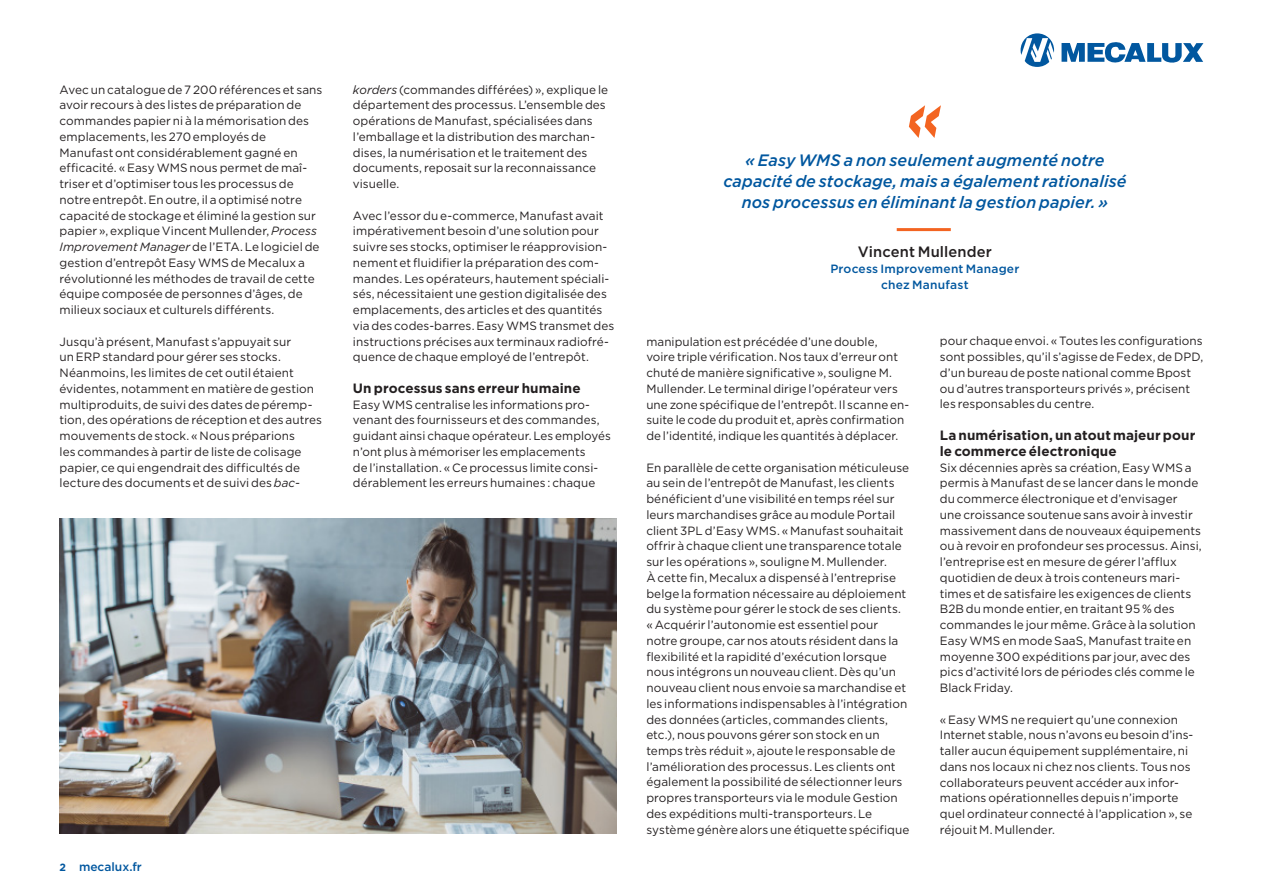
<style>
.page{position:relative;width:1263px;height:893px;background:#fff}
.page>*{position:absolute;margin:0;border:0;box-sizing:border-box;transform-origin:0 0}
.t1{font:italic 500 16.5px/21px "Gotham";letter-spacing:.005em;color:#01579f;text-align:center}
.t2{font:500 15px "Gotham";letter-spacing:.01em;color:#231f20}
.t3{font:700 13.5px/15.8px "Gotham";letter-spacing:.005em;color:#231f20}
.t4{font:12px/15.8px "Gotham";letter-spacing:.005em;color:#231f20}
.t5{font:500 12px/15.8px "Gotham";letter-spacing:.015em;color:#01579f;text-align:center}
.s1{font-style:italic}
.s2{font-weight:700;font-size:10.5px}
</style>
<div class="page">
<svg style="left:1020px;top:33px;width:34px;height:34px"></svg>
<svg style="left:1061px;top:42px;width:142px;height:21px"></svg>
<img style="left:60px;top:519px;width:556px;height:315px">
<hr style="left:897px;top:228px;width:54px;height:3px;background:#f36421">
<svg style="left:909px;top:105px;width:32px;height:33px"></svg>
<p class="t4" style="left:60px;top:81px;width:264px">Avec un catalogue de 7 200 références et sans avoir recours à des listes de préparation de commandes papier ni à la mémorisation des emplacements, les 270 employés de Manufast ont considérablement gagné en efficacité. « Easy WMS nous permet de maî&shy;triser et d’optimiser tous les processus de notre entrepôt. En outre, il a optimisé notre capacité de stockage et éliminé la gestion sur papier », explique Vincent Mullender, <span class="s1">Process Improvement Manager</span> de l’ETA. Le logiciel de gestion d’entrepôt Easy WMS de Mecalux a révolutionné les méthodes de travail de cette équipe composée de personnes d’âges, de milieux sociaux et culturels différents.</p>
<p class="t4" style="left:60px;top:333px;width:264px">Jusqu’à présent, Manufast s’appuyait sur<br>un ERP standard pour gérer ses stocks.<br>Néanmoins, les limites de cet outil étaient évidentes, notamment en matière de gestion multiproduits, de suivi des dates de péremp&shy;tion, des opérations de réception et des autres mouvements de stock. « Nous préparions<br>les commandes à partir de liste de colisage papier, ce qui engendrait des difficultés de lecture des documents et de suivi des <span class="s1">bac-</span></p>
<p class="t4" style="left:353px;top:81px;width:257px"><span class="s1">korders</span> (commandes différées) », explique le département des processus. L’ensemble des opérations de Manufast, spécialisées dans l’emballage et la distribution des marchan&shy;dises, la numérisation et le traitement des documents, reposait sur la reconnaissance visuelle.</p>
<p class="t4" style="left:353px;top:207px;width:263px">Avec l’essor du e-commerce, Manufast avait impérativement besoin d’une solution pour suivre ses stocks, optimiser le réapprovision&shy;nement et fluidifier la préparation des com&shy;mandes. Les opérateurs, hautement spéciali&shy;sés, nécessitaient une gestion digitalisée des emplacements, des articles et des quantités via des codes-barres. Easy WMS transmet des instructions précises aux terminaux radiofré&shy;quence de chaque employé de l’entrepôt.</p>
<p class="t3" style="left:353px;top:380px;width:229px">Un processus sans erreur humaine</p>
<p class="t4" style="left:353px;top:396px;width:260px">Easy WMS centralise les informations pro&shy;venant des fournisseurs et des commandes, guidant ainsi chaque opérateur. Les employés n’ont plus à mémoriser les emplacements<br>de l’installation. « Ce processus limite consi&shy;dérablement les erreurs humaines : chaque</p>
<p class="t5" style="left:60px;top:858px;width:84px"><span class="s2">2</span> mecalux.fr</p>
<h1 class="t1" style="left:723px;top:149px;width:405px">« Easy WMS a non seulement augmenté notre capacité de stockage, mais a également rationalisé nos processus en éliminant la gestion papier. »</h1>
<p class="t2" style="left:858px;top:242px;width:136px">Vincent Mullender</p>
<p class="t5" style="left:830px;top:261px;width:191px">Process Improvement Manager chez Manufast</p>
<p class="t4" style="left:646px;top:333px;width:264px">manipulation est précédée d’une double, voire triple vérification. Nos taux d’erreur ont chuté de manière significative », souligne M.<br>Mullender. Le terminal dirige l’opérateur vers une zone spécifique de l’entrepôt. Il scanne en&shy;suite le code du produit et, après confirmation de l’identité, indique les quantités à déplacer.</p>
<p class="t4" style="left:646px;top:459px;width:265px">En parallèle de cette organisation méticuleuse au sein de l’entrepôt de Manufast, les clients bénéficient d’une visibilité en temps réel sur leurs marchandises grâce au module Portail client 3PL d’Easy WMS. « Manufast souhaitait offrir à chaque client une transparence totale sur les opérations », souligne M. Mullender.<br>À cette fin, Mecalux a dispensé à l’entreprise belge la formation nécessaire au déploiement du système pour gérer le stock de ses clients. « Acquérir l’autonomie est essentiel pour notre groupe, car nos atouts résident dans la flexibilité et la rapidité d’exécution lorsque nous intégrons un nouveau client. Dès qu’un nouveau client nous envoie sa marchandise et les informations indispensables à l’intégration des données (articles, commandes clients, etc.), nous pouvons gérer son stock en un temps très réduit », ajoute le responsable de l’amélioration des processus. Les clients ont également la possibilité de sélectionner leurs propres transporteurs via le module Gestion des expéditions multi-transporteurs. Le système génère alors une étiquette spécifique</p>
<p class="t4" style="left:940px;top:333px;width:265px">pour chaque envoi. « Toutes les configurations sont possibles, qu’il s’agisse de Fedex, de DPD, d’un bureau de poste national comme Bpost ou d’autres transporteurs privés », précisent les responsables du centre.</p>
<p class="t3" style="left:940px;top:427px;width:257px">La numérisation, un atout majeur pour le commerce électronique</p>
<p class="t4" style="left:940px;top:459px;width:264px">Six décennies après sa création, Easy WMS a permis à Manufast de se lancer dans le monde du commerce électronique et d’envisager une croissance soutenue sans avoir à investir massivement dans de nouveaux équipements ou à revoir en profondeur ses processus. Ainsi, l’entreprise est en mesure de gérer l’afflux quotidien de deux à trois conteneurs mari&shy;times et de satisfaire les exigences de clients B2B du monde entier, en traitant 95 % des commandes le jour même. Grâce à la solution Easy WMS en mode SaaS, Manufast traite en moyenne 300 expéditions par jour, avec des pics d’activité lors de périodes clés comme le Black Friday.</p>
<p class="t4" style="left:940px;top:711px;width:255px">« Easy WMS ne requiert qu’une connexion Internet stable, nous n’avons eu besoin d’ins&shy;taller aucun équipement supplémentaire, ni dans nos locaux ni chez nos clients. Tous nos collaborateurs peuvent accéder aux infor&shy;mations opérationnelles depuis n’importe quel ordinateur connecté à l’application », se réjouit M. Mullender.</p>
</div>
